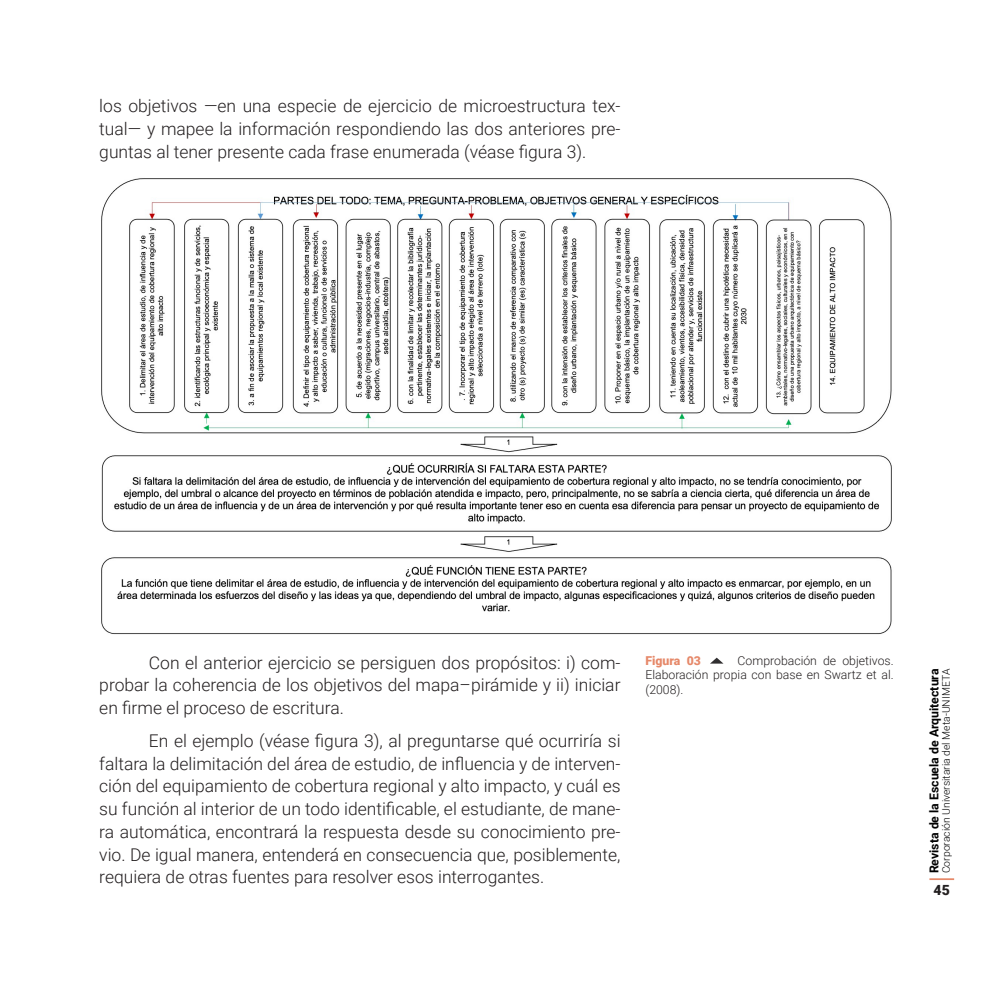
<style>
.page{position:relative;width:993px;height:993px;background:#fff}
.page>*{position:absolute;margin:0;border:0;box-sizing:border-box;transform-origin:0 0}
.t1{font:300 17.5px/22.8px "Roboto";color:#231f20;text-align:justify}
.t2{font:900 14px "Roboto";color:#231f20}
.t3{font:300 12.25px/14.7px "Roboto";color:#231f20;text-align:justify}
.t4{font:700 12.25px "Roboto";color:#000}
.t5{font:900 12.25px "Roboto";color:#e6896a}
.t6{font:300 10.33px "Roboto";color:#000}
</style>
<div class="page">
<svg style="left:929px;top:878px;width:24px;height:1px"></svg>
<img style="left:101px;top:178px;width:791px;height:457px">
<svg style="left:711px;top:657px;width:12px;height:6px"></svg>
<p class="t1" style="left:99px;top:94px;width:522px">los objetivos —en una especie de ejercicio de microestructura tex&shy;tual— y mapee la información respondiendo las dos anteriores pre&shy;guntas al tener presente cada frase enumerada (véase figura 3).</p>
<p class="t1" style="left:99px;top:650px;width:522px;text-indent:50px">Con el anterior ejercicio se persiguen dos propósitos: i) com&shy;probar la coherencia de los objetivos del mapa–pirámide y ii) iniciar en firme el proceso de escritura.</p>
<p class="t1" style="left:99px;top:728px;width:522px;text-indent:50px">En el ejemplo (véase figura 3), al preguntarse qué ocurriría si faltara la delimitación del área de estudio, de influencia y de interven&shy;ción del equipamiento de cobertura regional y alto impacto, y cuál es su función al interior de un todo identificable, el estudiante, de mane&shy;ra automática, encontrará la respuesta desde su conocimiento pre&shy;vio. De igual manera, entenderá en consecuencia que, posiblemente, requiera de otras fuentes para resolver esos interrogantes.</p>
<p class="t3" style="left:645px;top:652px;width:250px;text-indent:92px">Comprobación de objetivos.<br>Elaboración propia con base en Swartz et al. (2008).</p>
<p class="t5" style="left:645px;top:651px;width:57px">Figura 03</p>
<p class="t6" style="left:938px;top:873px;width:206px;rotate:-90deg">Corporación Universitaria del Meta-UNIMETA</p>
<p class="t4" style="left:925px;top:873px;width:206px;rotate:-90deg">Revista de la Escuela de Arquitectura</p>
<p class="t2" style="left:933px;top:879px;width:18px">45</p>
</div>
